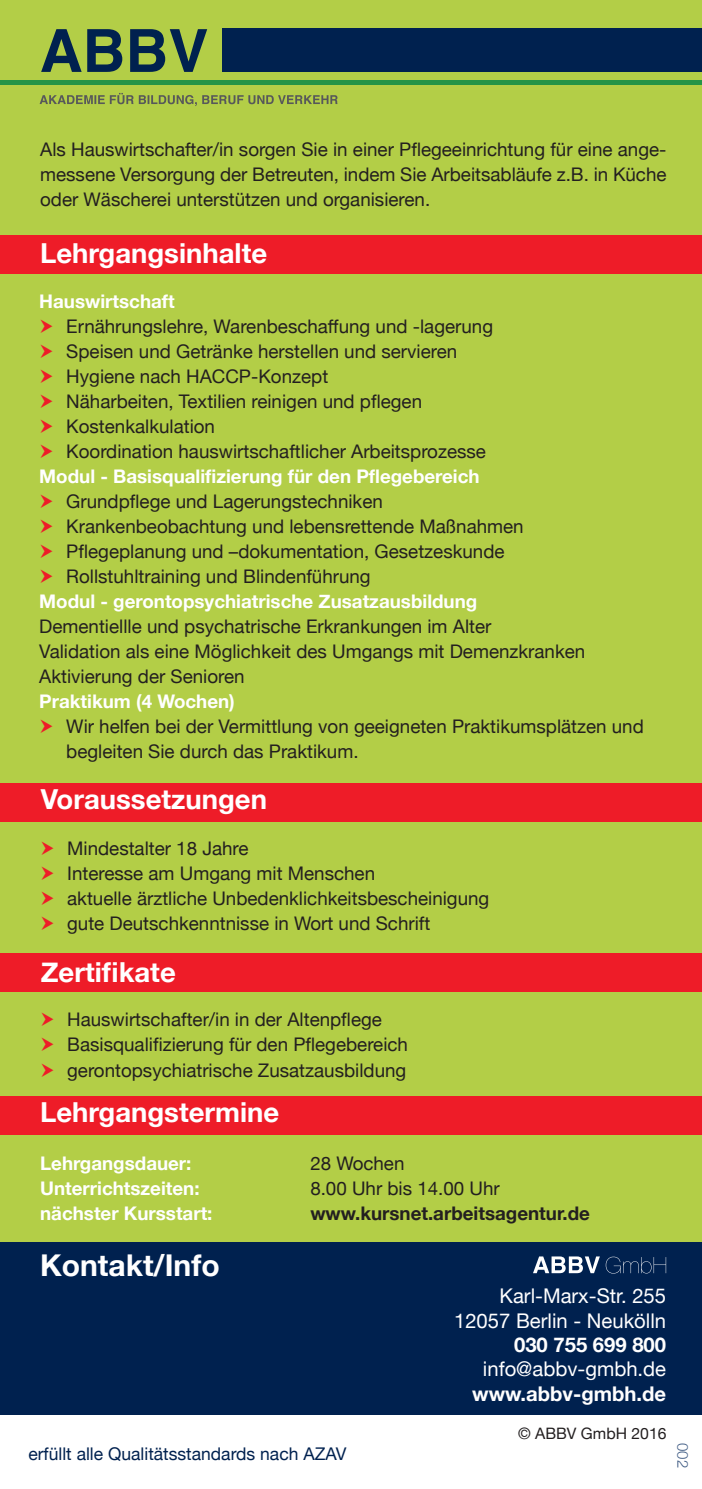
<style>
.page{position:relative;width:702px;height:1489px;background:#fff}
.page>*{position:absolute;margin:0;border:0;box-sizing:border-box;transform-origin:0 0}
.t1{font:700 30px "Helvetica Neue";color:#fff}
.t2{font:700 27.5px "Helvetica Neue";color:#fff}
.t3{font:20.25px "Helvetica Neue";color:#fff}
.t4{font:700 20.25px "Helvetica Neue";color:#fff}
.t5{font:18.75px/25px "Helvetica Neue";color:#231f20;text-align:justify}
.t6{font:700 18.75px "Helvetica Neue";color:#fff}
.t7{font:700 18.75px "Helvetica Neue";color:#231f20}
.t8{font:17.5px "Helvetica Neue";color:#00214f}
.t9{font:15.75px "Helvetica Neue";color:#231f20}
.t10{font:300 15px "Helvetica Neue";color:#405c84}
</style>
<div class="page">
<div style="left:0;top:0;width:702px;height:1284px;background:#b3ce47"></div>
<div style="left:0;top:234px;width:702px;height:39px;background:#ee1c28"></div>
<div style="left:0;top:80px;width:702px;height:5px;background:#249447"></div>
<svg style="left:41px;top:29px;width:166px;height:43px"></svg>
<svg style="left:40px;top:93px;width:297px;height:13px"></svg>
<div style="left:222px;top:28px;width:480px;height:44px;background:#00214f"></div>
<div style="left:0;top:782px;width:702px;height:39px;background:#ee1c28"></div>
<div style="left:0;top:952px;width:702px;height:39px;background:#ee1c28"></div>
<div style="left:0;top:1095px;width:702px;height:39px;background:#ee1c28"></div>
<div style="left:0;top:1241px;width:702px;height:173px;background:#00214f"></div>
<svg style="left:533px;top:1256px;width:133px;height:17px"></svg>
<p class="t5" style="left:40px;top:138px;width:627px">Als Hauswirtschafter/in sorgen Sie in einer Pflegeeinrichtung für eine ange&shy;messene Versorgung der Betreuten, indem Sie Arbeitsabläufe z.B. in Küche oder Wäscherei unterstützen und organisieren.</p>
<p class="t2" style="left:40px;top:231px;width:228px">Lehrgangsinhalte</p>
<p class="t6" style="left:39px;top:286px;width:137px">Hauswirtschaft</p>
<p class="t5" style="left:66px;top:314px;width:428px">Ernährungslehre, Warenbeschaffung und -lagerung</p>
<p class="t5" style="left:66px;top:339px;width:392px">Speisen und Getränke herstellen und servieren</p>
<p class="t5" style="left:66px;top:364px;width:263px">Hygiene nach HACCP-Konzept</p>
<p class="t5" style="left:66px;top:389px;width:357px">Näharbeiten, Textilien reinigen und pflegen</p>
<p class="t5" style="left:66px;top:414px;width:150px">Kostenkalkulation</p>
<p class="t5" style="left:66px;top:439px;width:421px">Koordination hauswirtschaftlicher Arbeitsprozesse</p>
<p class="t6" style="left:39px;top:461px;width:442px">Modul - Basisqualifizierung für den Pflegebereich</p>
<p class="t5" style="left:66px;top:489px;width:318px">Grundpflege und Lagerungstechniken</p>
<p class="t5" style="left:66px;top:514px;width:459px">Krankenbeobachtung und lebensrettende Maßnahmen</p>
<p class="t5" style="left:66px;top:539px;width:439px">Pflegeplanung und –dokumentation, Gesetzeskunde</p>
<p class="t5" style="left:66px;top:564px;width:306px">Rollstuhltraining und Blindenführung</p>
<p class="t6" style="left:39px;top:586px;width:439px">Modul - gerontopsychiatrische Zusatzausbildung</p>
<p class="t5" style="left:39px;top:614px;width:453px">Dementiellle und psychatrische Erkrankungen im Alter</p>
<p class="t5" style="left:39px;top:639px;width:547px">Validation als eine Möglichkeit des Umgangs mit Demenzkranken</p>
<p class="t5" style="left:39px;top:664px;width:207px">Aktivierung der Senioren</p>
<p class="t6" style="left:39px;top:686px;width:197px">Praktikum (4 Wochen)</p>
<p class="t5" style="left:66px;top:714px;width:579px">Wir helfen bei der Vermittlung von geeigneten Praktikumsplätzen und</p>
<p class="t5" style="left:66px;top:739px;width:294px">begleiten Sie durch das Praktikum.</p>
<p class="t2" style="left:41px;top:777px;width:228px">Voraussetzungen</p>
<p class="t5" style="left:67px;top:837px;width:183px">Mindestalter 18 Jahre</p>
<p class="t5" style="left:67px;top:862px;width:309px">Interesse am Umgang mit Menschen</p>
<p class="t5" style="left:67px;top:887px;width:423px">aktuelle ärztliche Unbedenklichkeitsbescheinigung</p>
<p class="t5" style="left:67px;top:912px;width:364px">gute Deutschkenntnisse in Wort und Schrift</p>
<p class="t2" style="left:41px;top:950px;width:136px">Zertifikate</p>
<p class="t5" style="left:67px;top:1008px;width:316px">Hauswirtschafter/in in der Altenpflege</p>
<p class="t5" style="left:67px;top:1033px;width:342px">Basisqualifizierung für den Pflegebereich</p>
<p class="t5" style="left:67px;top:1058px;width:340px">gerontopsychiatrische Zusatzausbildung</p>
<p class="t2" style="left:40px;top:1090px;width:241px">Lehrgangstermine</p>
<p class="t6" style="left:40px;top:1148px;width:153px">Lehrgangsdauer:</p>
<p class="t5" style="left:310px;top:1151px;width:96px">28 Wochen</p>
<p class="t6" style="left:40px;top:1173px;width:161px">Unterrichtszeiten:</p>
<p class="t5" style="left:310px;top:1176px;width:191px">8.00 Uhr bis 14.00 Uhr</p>
<p class="t6" style="left:40px;top:1198px;width:174px">nächster Kursstart:</p>
<p class="t7" style="left:310px;top:1198px;width:281px">www.kursnet.arbeitsagentur.de</p>
<p class="t1" style="left:40px;top:1241px;width:181px">Kontakt/Info</p>
<p class="t3" style="left:499px;top:1281px;width:168px">Karl-Marx-Str. 255</p>
<p class="t3" style="left:454px;top:1305px;width:213px">12057 Berlin - Neukölln</p>
<p class="t4" style="left:514px;top:1328px;width:153px">030 755 699 800</p>
<p class="t3" style="left:483px;top:1354px;width:185px">info@abbv-gmbh.de</p>
<p class="t4" style="left:472px;top:1377px;width:195px">www.abbv-gmbh.de</p>
<p class="t8" style="left:28px;top:1440px;width:320px">erfüllt alle Qualitätsstandards nach AZAV</p>
<p class="t9" style="left:518px;top:1421px;width:150px">© ABBV GmbH 2016</p>
<p class="t10" style="left:695px;top:1442px;width:27px;rotate:90deg">002</p>
</div>
